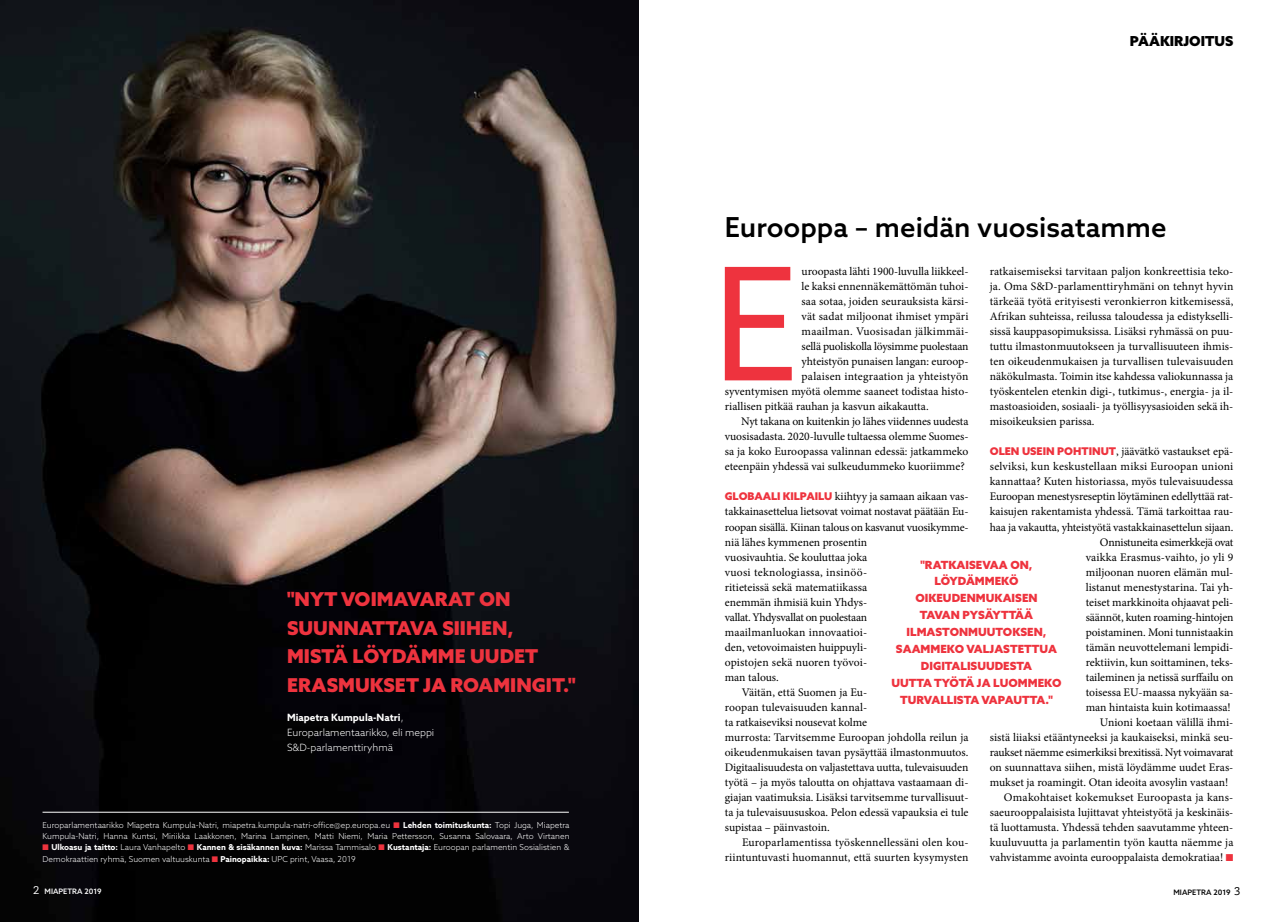
<style>
.page{position:relative;width:1276px;height:922px;background:#fff}
.page>*{position:absolute;margin:0;border:0;box-sizing:border-box;transform-origin:0 0}
.t1{font:156.62px "Azo Sans";color:#ee333e}
.t2{font:500 27.5px "Azo Sans";color:#000}
.t3{font:900 19.12px/28.4px "Azo Sans";color:#ee333e}
.t4{font:900 13.75px "Azo Sans";color:#000}
.t5{font:11.62px/15px "Minion Pro";color:#000;text-align:justify}
.t6{font:11.62px "Minion Pro";letter-spacing:.02em;color:#000}
.t7{font:11.62px "Minion Pro";letter-spacing:-.02em;color:#000}
.t8{font:11.62px "Minion Pro";letter-spacing:-.025em;color:#000}
.t9{font:900 11.25px/16.9px "Azo Sans";color:#ee333e;text-align:center}
.t10{font:300 10px/15px "Azo Sans";color:#fff}
.t11{font:300 8.12px/11.2px "Azo Sans";color:#fff}
.t12{font:500 7.5px "Azo Sans";color:#000}
.t13{font:500 7.5px "Azo Sans";color:#fff}
.s1{font-weight:700}
.s2{color:#ee333e}
.s3{font-family:"Caecilia LT Std";font-weight:400;font-size:11.25px}
.s4{font-family:"Azo Sans";font-weight:900;font-size:10.62px;color:#ee333e}
</style>
<div class="page">
<img style="left:0;top:0;width:638px;height:921px">
<hr style="left:43px;top:811px;width:526px;height:1px;background:#fff">
<h3 class="t3" style="left:287px;top:585px;width:290px">"NYT VOIMAVARAT ON<br>SUUNNATTAVA SIIHEN,<br>MISTÄ LÖYDÄMME UUDET<br>ERASMUKSET JA ROAMINGIT."</h3>
<p class="t10" style="left:287px;top:710px;width:149px"><span class="s1">Miapetra Kumpula-Natri</span>,<br>Europarlamentaarikko, eli meppi<br>S&amp;D-parlamenttiryhmä</p>
<p class="t11" style="left:43px;top:819px;width:528px">Europarlamentaarikko Miapetra Kumpula-Natri, miapetra.kumpula-natri-office@ep.europa.eu <span class="s2">■</span> <span class="s1">Lehden toimituskunta:</span> Topi Juga, Miapetra<br>Kumpula-Natri, Hanna Kuntsi, Miriikka Laakkonen, Marina Lampinen, Matti Niemi, Maria Pettersson, Susanna Salovaara, Arto Virtanen</p>
<p class="t11" style="left:43px;top:841px;width:528px"><span class="s2">■</span> <span class="s1">Ulkoasu ja taitto:</span> Laura Vanhapelto <span class="s2">■</span> <span class="s1">Kannen &amp; sisäkannen kuva:</span> Marissa Tammisalo <span class="s2">■</span> <span class="s1">Kustantaja:</span> Euroopan parlamentin Sosialistien &amp;<br>Demokraattien ryhmä, Suomen valtuuskunta <span class="s2">■</span> <span class="s1">Painopaikka:</span> UPC print, Vaasa, 2019</p>
<p class="t13" style="left:33px;top:885px;width:70px"><span class="s3">2</span> MIAPETRA 2019</p>
<p class="t4" style="left:1129px;top:32px;width:105px">PÄÄKIRJOITUS</p>
<h2 class="t2" style="left:725px;top:209px;width:443px">Eurooppa – meidän vuosisatamme</h2>
<h1 class="t1" style="left:712px;top:222px;width:88px">E</h1>
<p class="t5" style="left:801px;top:264px;width:168px">uroopasta lähti 1900-luvulla liikkeel-</p>
<p class="t5" style="left:989px;top:264px;width:245px">ratkaisemiseksi tarvitaan paljon konkreettisia teko&shy;ja. Oma S&amp;D-parlamenttiryhmäni on tehnyt hyvin tärkeää työtä erityisesti veronkierron kitkemisessä, Afrikan suhteissa, reilussa taloudessa ja edistykselli&shy;sissä kauppasopimuksissa. Lisäksi ryhmässä on puu&shy;tuttu ilmastonmuutokseen ja turvallisuuteen ihmis&shy;ten oikeudenmukaisen ja turvallisen tulevaisuuden näkökulmasta. Toimin itse kahdessa valiokunnassa ja työskentelen etenkin digi-, tutkimus-, energia- ja il&shy;mastoasioiden, sosiaali- ja työllisyysasioiden sekä ih&shy;misoikeuksien parissa.</p>
<p class="t5" style="left:989px;top:444px;width:245px"><span class="s4">OLEN USEIN POHTINUT</span>, jäävätkö vastaukset epä-</p>
<p class="t6" style="left:989px;top:459px;width:245px">selviksi, kun keskustellaan miksi Euroopan unioni</p>
<p class="t5" style="left:989px;top:474px;width:245px">kannattaa? Kuten historiassa, myös tulevaisuudessa</p>
<p class="t5" style="left:989px;top:489px;width:245px">Euroopan menestysreseptin löytäminen edellyttää rat-</p>
<p class="t5" style="left:989px;top:504px;width:245px">kaisujen rakentamista yhdessä. Tämä tarkoittaa rau-</p>
<p class="t5" style="left:989px;top:519px;width:245px">haa ja vakautta, yhteistyötä vastakkainasettelun sijaan.</p>
<p class="t8" style="left:1100px;top:534px;width:135px">Onnistuneita esimerkkejä ovat</p>
<p class="t5" style="left:1085px;top:549px;width:149px">vaikka Erasmus-vaihto, jo yli 9</p>
<p class="t5" style="left:1085px;top:564px;width:149px">miljoonan nuoren elämän mul-</p>
<p class="t5" style="left:1085px;top:579px;width:149px">listanut menestystarina. Tai yh-</p>
<p class="t5" style="left:1085px;top:594px;width:149px">teiset markkinoita ohjaavat peli-</p>
<p class="t7" style="left:1085px;top:609px;width:149px">säännöt, kuten roaming-hintojen</p>
<p class="t5" style="left:1085px;top:624px;width:149px">poistaminen. Moni tunnistaakin</p>
<p class="t5" style="left:1085px;top:639px;width:149px">tämän neuvottelemani lempidi-</p>
<p class="t5" style="left:1085px;top:654px;width:149px">rektiivin, kun soittaminen, teks-</p>
<p class="t5" style="left:1085px;top:669px;width:149px">taileminen ja netissä surffailu on</p>
<p class="t5" style="left:1085px;top:684px;width:149px">toisessa EU-maassa nykyään sa-</p>
<p class="t5" style="left:1085px;top:699px;width:146px">man hintaista kuin kotimaassa!</p>
<p class="t5" style="left:1100px;top:714px;width:135px">Unioni koetaan välillä ihmi-</p>
<p class="t5" style="left:989px;top:729px;width:245px">sistä liiaksi etääntyneeksi ja kaukaiseksi, minkä seu-</p>
<p class="t7" style="left:989px;top:744px;width:245px">raukset näemme esimerkiksi brexitissä. Nyt voimavarat</p>
<p class="t5" style="left:989px;top:759px;width:245px">on suunnattava siihen, mistä löydämme uudet Eras-</p>
<p class="t5" style="left:989px;top:774px;width:240px">mukset ja roamingit. Otan ideoita avosylin vastaan!</p>
<p class="t5" style="left:1004px;top:789px;width:231px">Omakohtaiset kokemukset Euroopasta ja kans-</p>
<p class="t5" style="left:989px;top:804px;width:245px">saeurooppalaisista lujittavat yhteistyötä ja keskinäis-</p>
<p class="t5" style="left:989px;top:819px;width:245px">tä luottamusta. Yhdessä tehden saavutamme yhteen-</p>
<p class="t5" style="left:989px;top:834px;width:245px">kuuluvuutta ja parlamentin työn kautta näemme ja</p>
<p class="t5" style="left:989px;top:849px;width:245px">vahvistamme avointa eurooppalaista demokratiaa! <span class="s2">■</span></p>
<p class="t5" style="left:801px;top:279px;width:168px">le kaksi ennennäkemättömän tuhoi-</p>
<p class="t5" style="left:801px;top:294px;width:168px">saa sotaa, joiden seurauksista kärsi-</p>
<p class="t5" style="left:801px;top:309px;width:168px">vät sadat miljoonat ihmiset ympäri</p>
<p class="t6" style="left:801px;top:324px;width:168px">maailman. Vuosisadan jälkimmäi-</p>
<p class="t5" style="left:801px;top:339px;width:168px">sellä puoliskolla löysimme puolestaan</p>
<p class="t5" style="left:801px;top:354px;width:168px">yhteistyön punaisen langan: euroop-</p>
<p class="t6" style="left:801px;top:369px;width:168px">palaisen integraation ja yhteistyön</p>
<p class="t5" style="left:725px;top:384px;width:245px">syventymisen myötä olemme saaneet todistaa histo-</p>
<p class="t5" style="left:725px;top:399px;width:205px">riallisen pitkää rauhan ja kasvun aikakautta.</p>
<p class="t5" style="left:741px;top:414px;width:229px">Nyt takana on kuitenkin jo lähes viidennes uudesta</p>
<p class="t5" style="left:725px;top:429px;width:245px">vuosisadasta. 2020-luvulle tultaessa olemme Suomes-</p>
<p class="t5" style="left:725px;top:444px;width:245px">sa ja koko Euroopassa valinnan edessä: jatkammeko</p>
<p class="t5" style="left:725px;top:459px;width:241px">eteenpäin yhdessä vai sulkeudummeko kuoriimme?</p>
<p class="t5" style="left:725px;top:489px;width:245px"><span class="s4">GLOBAALI KILPAILU</span> kiihtyy ja samaan aikaan vas-</p>
<p class="t5" style="left:725px;top:504px;width:245px">takkainasettelua lietsovat voimat nostavat päätään Eu-</p>
<p class="t7" style="left:725px;top:519px;width:245px">roopan sisällä. Kiinan talous on kasvanut vuosikymme-</p>
<p class="t5" style="left:725px;top:534px;width:144px">niä lähes kymmenen prosentin</p>
<p class="t5" style="left:725px;top:549px;width:144px">vuosivauhtia. Se kouluttaa joka</p>
<p class="t6" style="left:725px;top:564px;width:144px">vuosi teknologiassa, insinöö-</p>
<p class="t5" style="left:725px;top:579px;width:144px">ritieteissä sekä matematiikassa</p>
<p class="t5" style="left:725px;top:594px;width:144px">enemmän ihmisiä kuin Yhdys-</p>
<p class="t8" style="left:725px;top:609px;width:144px">vallat. Yhdysvallat on puolestaan</p>
<p class="t5" style="left:725px;top:624px;width:144px">maailmanluokan innovaatioi-</p>
<p class="t5" style="left:725px;top:639px;width:144px">den, vetovoimaisten huippuyli-</p>
<p class="t5" style="left:725px;top:654px;width:144px">opistojen sekä nuoren työvoi-</p>
<p class="t5" style="left:725px;top:669px;width:56px">man talous.</p>
<p class="t5" style="left:742px;top:684px;width:127px">Väitän, että Suomen ja Eu-</p>
<p class="t5" style="left:725px;top:699px;width:144px">roopan tulevaisuuden kannal-</p>
<p class="t5" style="left:725px;top:714px;width:144px">ta ratkaiseviksi nousevat kolme</p>
<p class="t5" style="left:725px;top:729px;width:245px">murrosta: Tarvitsemme Euroopan johdolla reilun ja</p>
<p class="t5" style="left:725px;top:744px;width:245px">oikeudenmukaisen tavan pysäyttää ilmastonmuutos.</p>
<p class="t5" style="left:725px;top:759px;width:245px">Digitaalisuudesta on valjastettava uutta, tulevaisuuden</p>
<p class="t5" style="left:725px;top:774px;width:245px">työtä – ja myös taloutta on ohjattava vastaamaan di-</p>
<p class="t5" style="left:725px;top:789px;width:245px">giajan vaatimuksia. Lisäksi tarvitsemme turvallisuut-</p>
<p class="t5" style="left:725px;top:804px;width:245px">ta ja tulevaisuususkoa. Pelon edessä vapauksia ei tule</p>
<p class="t5" style="left:725px;top:819px;width:107px">supistaa – päinvastoin.</p>
<p class="t5" style="left:742px;top:834px;width:228px">Europarlamentissa työskennellessäni olen kou-</p>
<p class="t5" style="left:725px;top:849px;width:245px">riintuntuvasti huomannut, että suurten kysymysten</p>
<p class="t9" style="left:891px;top:555px;width:172px">"RATKAISEVAA ON,<br>LÖYDÄMMEKÖ<br>OIKEUDENMUKAISEN<br>TAVAN PYSÄYTTÄÄ<br>ILMASTONMUUTOKSEN,<br>SAAMMEKO VALJASTETTUA<br>DIGITALISUUDESTA<br>UUTTA TYÖTÄ JA LUOMMEKO<br>TURVALLISTA VAPAUTTA."</p>
<p class="t12" style="left:1173px;top:887px;width:69px">MIAPETRA 2019 <span class="s3">3</span></p>
</div>
